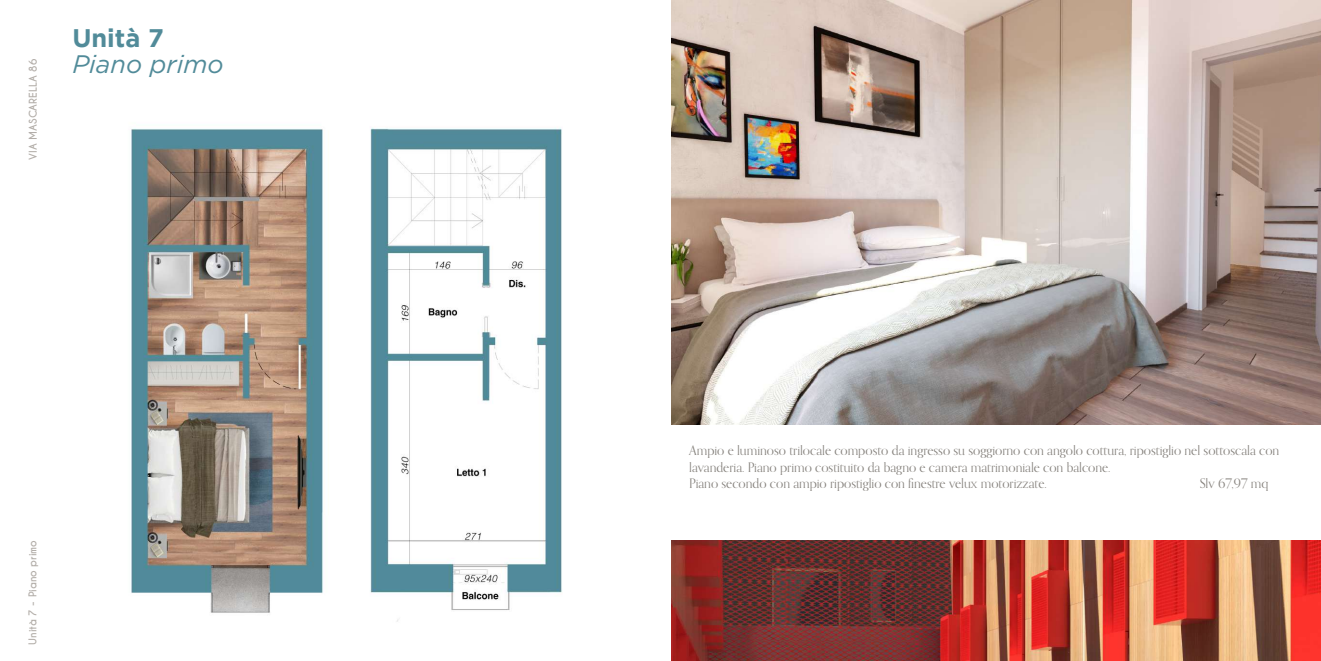
<style>
.page{position:relative;width:1321px;height:661px;background:#fff}
.page>*{position:absolute;margin:0;border:0;box-sizing:border-box;transform-origin:0 0}
.t1{font:italic 25.3px "Gotham";color:#518b99}
.t2{font:700 25.3px "Gotham";color:#518b99}
.t3{font:13.2px/16.2px "Orpheus Pro";color:#85817c}
.t4{font:700 10.1px "Caviar Dreams";color:#b3aea9}
</style>
<div class="page">
<img style="left:131px;top:128px;width:192px;height:485px">
<img style="left:370px;top:127px;width:192px;height:495px">
<img style="left:672px;top:0;width:649px;height:425px">
<img style="left:672px;top:540px;width:649px;height:120px">
<p class="t4" style="left:27px;top:160px;width:102px;rotate:-90deg">VIA MASCARELLA 86</p>
<h1 class="t2" style="left:72px;top:24px;width:93px">Unità 7</h1>
<h1 class="t1" style="left:72px;top:50px;width:153px">Piano primo</h1>
<p class="t4" style="left:27px;top:644px;width:106px;rotate:-90deg">Unità 7 - Piano primo</p>
<p class="t3" style="left:689px;top:442px;width:592px">Ampio e luminoso trilocale composto da ingresso su soggiorno con angolo cottura, ripostiglio nel sottoscala con lavanderia. Piano primo costituito da bagno e camera matrimoniale con balcone.<br>Piano secondo con ampio ripostiglio con finestre velux motorizzate.</p>
<p class="t3" style="left:1200px;top:475px;width:70px">Slv 67,97 mq</p>
</div>
